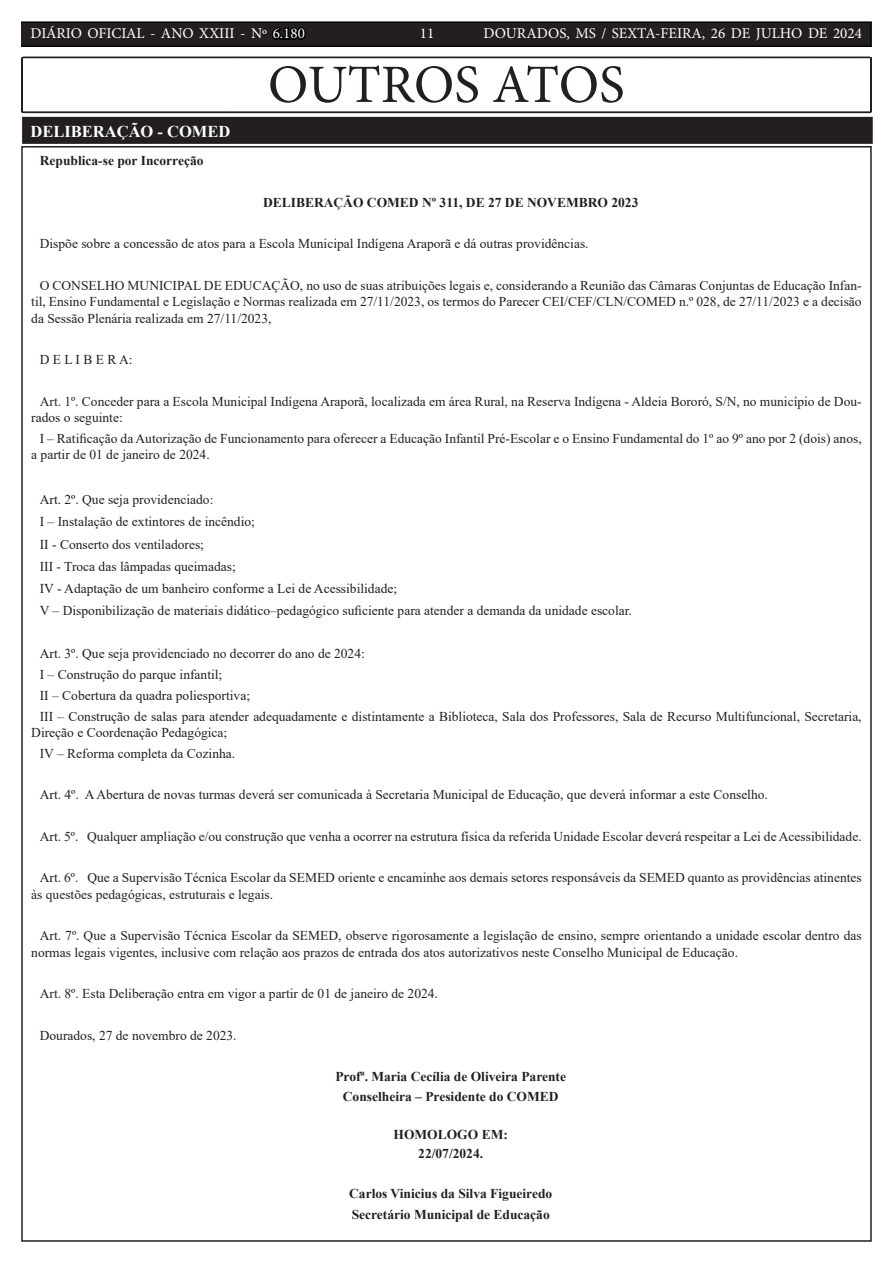
<style>
.page{position:relative;width:893px;height:1263px;background:#fff}
.page>*{position:absolute;margin:0;border:0;box-sizing:border-box;transform-origin:0 0}
.t1{font:54px "Minion Pro";letter-spacing:-.005em;color:#231f20}
.TEXTO{font:700 16.5px "Times New Roman";color:#fff}
.t2{font:15px "Minion Pro";color:#fff}
.TEXTO-2{font:13.5px/16.5px "Times New Roman";color:#231f20}
.TEXTO-3{font:700 13.5px "Times New Roman";color:#231f20}
.s1{color:#000}
</style>
<div class="page">
<div style="left:21px;top:22px;width:850px;height:24px;background:#231f20"></div>
<div style="left:21px;top:21px;width:851px;height:26px;border:2px solid #000"></div>
<div style="left:24px;top:119px;width:847px;height:23px;background:#231f20"></div>
<div style="left:22px;top:117px;width:851px;height:27px;border:4px solid #231f20"></div>
<svg style="left:21px;top:56px;width:851px;height:57px"></svg>
<p class="t2" style="left:31px;top:24px;width:276px">DIÁRIO OFICIAL - ANO XXIII - Nº <span class="s1">6.180</span></p>
<p class="t2" style="left:420px;top:24px;width:16px">11</p>
<p class="t2" style="left:483px;top:24px;width:380px">DOURADOS, MS / SEXTA-FEIRA, 26 DE JULHO DE 2024</p>
<p class="TEXTO" style="left:31px;top:119px;width:201px">DELIBERAÇÃO - COMED</p>
<p class="TEXTO-3" style="left:40px;top:151px;width:165px">Republica-se por Incorreção</p>
<p class="t1" style="left:268px;top:49px;width:358px">OUTROS ATOS</p>
<p class="TEXTO-3" style="left:263px;top:192px;width:377px">DELIBERAÇÃO COMED Nº 311, DE 27 DE NOVEMBRO 2023</p>
<p class="TEXTO-2" style="left:40px;top:235px;width:550px">Dispõe sobre a concessão de atos para a Escola Municipal Indígena Araporã e dá outras providências.</p>
<p class="TEXTO-2" style="left:31px;top:276px;width:832px;text-align:justify;text-indent:9px">O CONSELHO MUNICIPAL DE EDUCAÇÃO, no uso de suas atribuições legais e, considerando a Reunião das Câmaras Conjuntas de Educação Infan&shy;til, Ensino Fundamental e Legislação e Normas realizada em 27/11/2023, os termos do Parecer CEI/CEF/CLN/COMED n.º 028, de 27/11/2023 e a decisão da Sessão Plenária realizada em 27/11/2023,</p>
<p class="TEXTO-2" style="left:40px;top:351px;width:94px">D E L I B E R A:</p>
<p class="TEXTO-2" style="left:31px;top:392px;width:832px;text-indent:9px">Art. 1º. Conceder para a Escola Municipal Indígena Araporã, localizada em área Rural, na Reserva Indígena - Aldeia Bororó, S/N, no município de Dou&shy;rados o seguinte:</p>
<p class="TEXTO-2" style="left:31px;top:430px;width:832px;text-indent:9px">I – Ratificação da Autorização de Funcionamento para oferecer a Educação Infantil Pré-Escolar e o Ensino Fundamental do 1º ao 9º ano por 2 (dois) anos, a partir de 01 de janeiro de 2024.</p>
<p class="TEXTO-2" style="left:40px;top:491px;width:175px">Art. 2º. Que seja providenciado:</p>
<p class="TEXTO-2" style="left:40px;top:513px;width:217px">I – Instalação de extintores de incêndio;</p>
<p class="TEXTO-2" style="left:40px;top:535px;width:166px">II - Conserto dos ventiladores;</p>
<p class="TEXTO-2" style="left:40px;top:557px;width:198px">III - Troca das lâmpadas queimadas;</p>
<p class="TEXTO-2" style="left:40px;top:580px;width:359px">IV - Adaptação de um banheiro conforme a Lei de Acessibilidade;</p>
<p class="TEXTO-2" style="left:40px;top:602px;width:594px">V – Disponibilização de materiais didático–pedagógico suficiente para atender a demanda da unidade escolar.</p>
<p class="TEXTO-2" style="left:40px;top:645px;width:327px">Art. 3º. Que seja providenciado no decorrer do ano de 2024:</p>
<p class="TEXTO-2" style="left:40px;top:666px;width:184px">I – Construção do parque infantil;</p>
<p class="TEXTO-2" style="left:40px;top:687px;width:212px">II – Cobertura da quadra poliesportiva;</p>
<p class="TEXTO-2" style="left:31px;top:707px;width:832px;text-indent:9px">III – Construção de salas para atender adequadamente e distintamente a Biblioteca, Sala dos Professores, Sala de Recurso Multifuncional, Secretaria,<br>Direção e Coordenação Pedagógica;</p>
<p class="TEXTO-2" style="left:40px;top:745px;width:197px">IV – Reforma completa da Cozinha.</p>
<p class="TEXTO-2" style="left:40px;top:786px;width:730px">Art. 4º. A Abertura de novas turmas deverá ser comunicada à Secretaria Municipal de Educação, que deverá informar a este Conselho.</p>
<p class="TEXTO-2" style="left:40px;top:828px;width:823px">Art. 5º. Qualquer ampliação e/ou construção que venha a ocorrer na estrutura física da referida Unidade Escolar deverá respeitar a Lei de Acessibilidade.</p>
<p class="TEXTO-2" style="left:31px;top:869px;width:832px;text-indent:9px">Art. 6º. Que a Supervisão Técnica Escolar da SEMED oriente e encaminhe aos demais setores responsáveis da SEMED quanto as providências atinentes às questões pedagógicas, estruturais e legais.</p>
<p class="TEXTO-2" style="left:31px;top:927px;width:832px;text-indent:9px">Art. 7º. Que a Supervisão Técnica Escolar da SEMED, observe rigorosamente a legislação de ensino, sempre orientando a unidade escolar dentro das normas legais vigentes, inclusive com relação aos prazos de entrada dos atos autorizativos neste Conselho Municipal de Educação.</p>
<p class="TEXTO-2" style="left:40px;top:985px;width:400px">Art. 8º. Esta Deliberação entra em vigor a partir de 01 de janeiro de 2024.</p>
<p class="TEXTO-2" style="left:40px;top:1027px;width:198px">Dourados, 27 de novembro de 2023.</p>
<p class="TEXTO-3" style="left:335px;top:1067px;width:232px">Profª. Maria Cecília de Oliveira Parente</p>
<p class="TEXTO-3" style="left:343px;top:1086px;width:217px">Conselheira – Presidente do COMED</p>
<p class="TEXTO-3" style="left:394px;top:1125px;width:116px">HOMOLOGO EM:</p>
<p class="TEXTO-3" style="left:418px;top:1144px;width:66px">22/07/2024.</p>
<p class="TEXTO-3" style="left:349px;top:1184px;width:205px">Carlos Vinicius da Silva Figueiredo</p>
<p class="TEXTO-3" style="left:352px;top:1205px;width:200px">Secretário Municipal de Educação</p>
</div>
